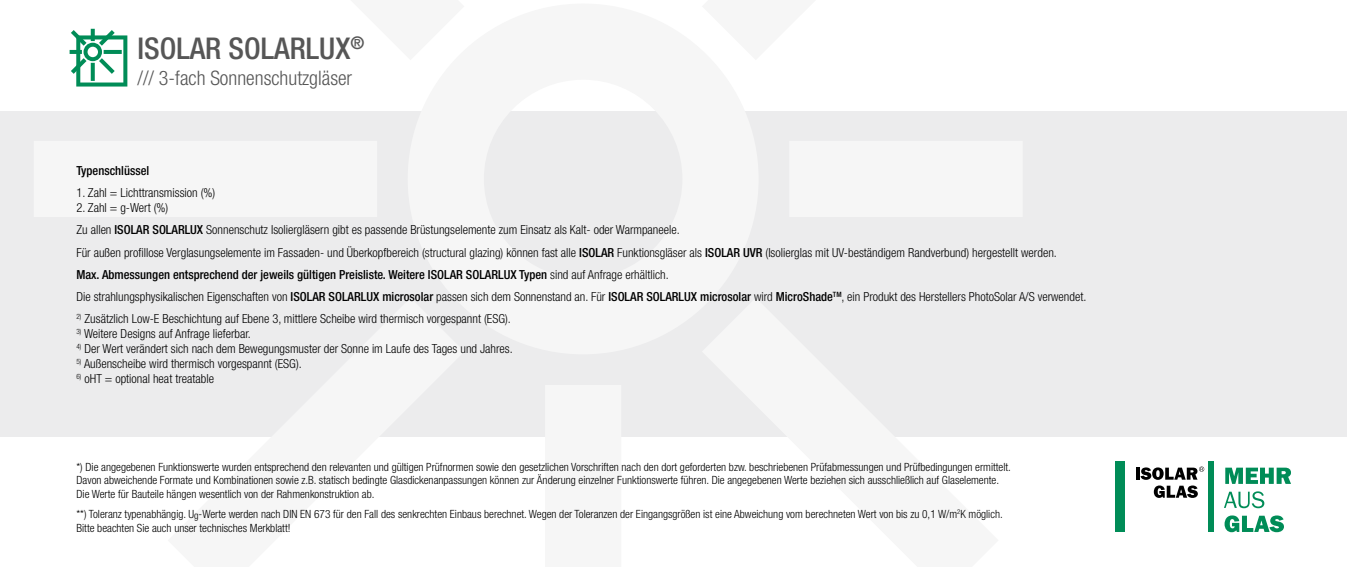
<style>
.page{position:relative;width:1347px;height:567px;background:#fff}
.page>*{position:absolute;margin:0;border:0;box-sizing:border-box;transform-origin:0 0}
.t1{font:500 condensed 30px "Helvetica Neue";color:#565656}
.t2{font:300 condensed 20px "Helvetica Neue";color:#565656}
.t3{font:500 condensed 17.5px "Helvetica Neue";color:#565656}
.t4{font:300 condensed 12.5px/22px "Helvetica Neue";color:#000}
.t5{font:500 condensed 12.5px "Helvetica Neue";color:#000}
.t6{font:300 condensed 11.25px/13.5px "Helvetica Neue";color:#000}
.s1{font-weight:500}
</style>
<div class="page">
<div style="left:0;top:111px;width:1346px;height:326px;background:#ececed"></div>
<div style="left:1115px;top:462px;width:10px;height:70px;background:#008c57"></div>
<div style="left:1208px;top:462px;width:6px;height:70px;background:#008c57"></div>
<svg style="left:1136px;top:467px;width:68px;height:31px"></svg>
<svg style="left:1225px;top:468px;width:66px;height:16px"></svg>
<svg style="left:1224px;top:491px;width:40px;height:17px"></svg>
<svg style="left:1224px;top:515px;width:59px;height:17px"></svg>
<h1 class="t1" style="left:137px;top:30px;width:153px">ISOLAR SolarLUX</h1>
<h3 class="t3" style="left:350px;top:32px;width:15px">®</h3>
<h2 class="t2" style="left:137px;top:67px;width:216px">/// 3-fach Sonnenschutzgläser</h2>
<p class="t5" style="left:76px;top:163px;width:74px">Typenschlüssel</p>
<p class="t4" style="left:76px;top:182px;width:140px">1. Zahl = Lichttransmission (%)</p>
<p class="t4" style="left:76px;top:197px;width:1011px">2. Zahl = g-Wert (%)<br>Zu allen <span class="s1">ISOLAR SOLARLUX</span> Sonnenschutz Isoliergläsern gibt es passende Brüstungselemente zum Einsatz als Kalt- oder Warmpaneele.<br>Für außen profillose Verglasungselemente im Fassaden- und Überkopfbereich (structural glazing) können fast alle <span class="s1">ISOLAR</span> Funktionsgläser als <span class="s1">ISOLAR UVR</span> (Isolierglas mit UV-beständigem Randverbund) hergestellt werden.<br><span class="s1">Max. Abmessungen entsprechend der jeweils gültigen Preisliste. Weitere ISOLAR SOLARLUX Typen</span> sind auf Anfrage erhältlich.<br>Die strahlungsphysikalischen Eigenschaften von <span class="s1">ISOLAR SOLARLUX microsolar</span> passen sich dem Sonnenstand an. Für <span class="s1">ISOLAR SOLARLUX microsolar</span> wird <span class="s1">MicroShade</span><sup>TM</sup>, ein Produkt des Herstellers PhotoSolar A/S verwendet.</p>
<p class="t4" style="left:76px;top:307px;width:436px"><sup>2)</sup> Zusätzlich Low-E Beschichtung auf Ebene 3, mittlere Scheibe wird thermisch vorgespannt (ESG).</p>
<p class="t4" style="left:76px;top:322px;width:176px"><sup>3)</sup> Weitere Designs auf Anfrage lieferbar.</p>
<p class="t4" style="left:76px;top:337px;width:438px"><sup>4)</sup> Der Wert verändert sich nach dem Bewegungsmuster der Sonne im Laufe des Tages und Jahres.</p>
<p class="t4" style="left:76px;top:352px;width:227px"><sup>5)</sup> Außenscheibe wird thermisch vorgespannt (ESG).</p>
<p class="t4" style="left:76px;top:367px;width:139px"><sup>6)</sup> oHT = optional heat treatable</p>
<p class="t6" style="left:76px;top:460px;width:936px">*) Die angegebenen Funktionswerte wurden entsprechend den relevanten und gültigen Prüfnormen sowie den gesetzlichen Vorschriften nach den dort geforderten bzw. beschriebenen Prüfabmessungen und Prüfbedingungen ermittelt.<br>Davon abweichende Formate und Kombinationen sowie z.B. statisch bedingte Glasdickenanpassungen können zur Änderung einzelner Funktionswerte führen. Die angegebenen Werte beziehen sich ausschließlich auf Glaselemente.<br>Die Werte für Bauteile hängen wesentlich von der Rahmenkonstruktion ab.</p>
<p class="t6" style="left:76px;top:507px;width:927px">**) Toleranz typenabhängig. U<sub>g</sub>-Werte werden nach DIN EN 673 für den Fall des senkrechten Einbaus berechnet. Wegen der Toleranzen der Eingangsgrößen ist eine Abweichung vom berechneten Wert von bis zu 0,1 W/m<sup>2</sup>K möglich.<br>Bitte beachten Sie auch unser technisches Merkblatt!</p>
</div>
